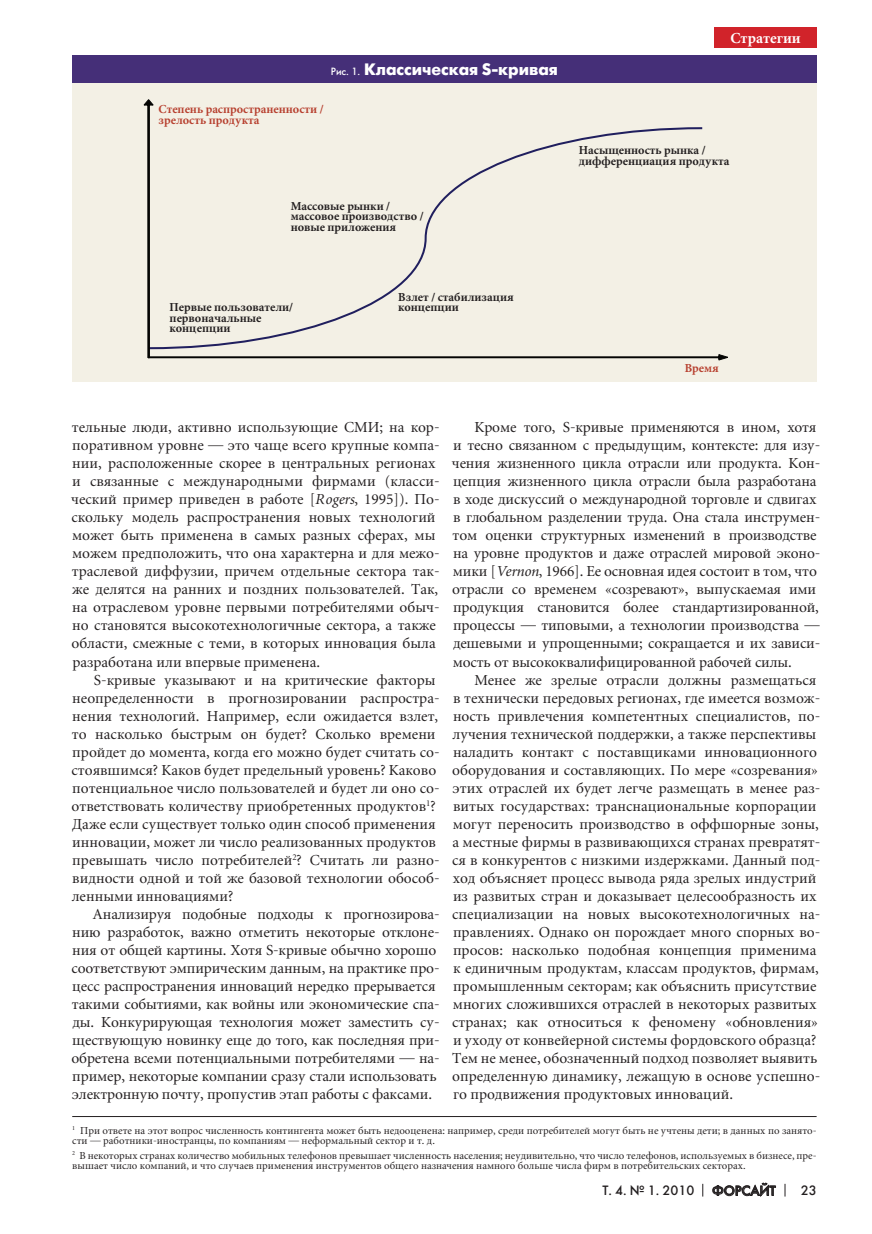
<style>
.page{position:relative;width:872px;height:1234px;background:#fff}
.page>*{position:absolute;margin:0;border:0;box-sizing:border-box;transform-origin:0 0}
.t1{font:700 16.5px "Futura Futuris C";color:#fff}
.t2{font:15px/18px "Miniature";color:#231f20}
.t3{font:700 15px "Miniature";color:#fff}
.t4{font:13.5px "Futura Futuris C";color:#231f20}
.t5{font:700 12px/10.5px "Miniature";color:#231f20}
.t6{font:700 12px/10.5px "Miniature";color:#b7402f}
.t7{font:10.5px/10.5px "Miniature";color:#231f20}
.s1{font-weight:400;font-size:10.5px}
.s2{font-style:italic}
</style>
<div class="page">
<svg style="left:702px;top:1183px;width:1px;height:13px"></svg>
<svg style="left:784px;top:1183px;width:1px;height:13px"></svg>
<svg style="left:712px;top:1182px;width:64px;height:15px"></svg>
<div style="left:714px;top:27px;width:102px;height:21px;background:#d1232a"></div>
<div style="left:72px;top:77px;width:744px;height:305px;background:#f3f0e5"></div>
<svg style="left:144px;top:99px;width:584px;height:261px"></svg>
<div style="left:72px;top:55px;width:744px;height:28px;background:#452f78"></div>
<hr style="left:72px;top:1115px;width:744px;height:1px;background:#231f20">
<p class="t1" style="left:331px;top:60px;width:229px"><span class="s1">Рис. 1.</span> Классическая S-кривая</p>
<p class="t6" style="left:159px;top:104px;width:166px">Степень распространенности / зрелость продукта</p>
<p class="t5" style="left:291px;top:201px;width:134px">Массовые рынки / массовое производство / новые приложения</p>
<p class="t3" style="left:730px;top:30px;width:72px">Стратегии</p>
<p class="t5" style="left:579px;top:146px;width:152px">Насыщенность рынка / дифференциация продукта</p>
<p class="t5" style="left:170px;top:302px;width:125px">Первые пользователи/ первоначальные концепции</p>
<p class="t5" style="left:398px;top:292px;width:117px">Взлет / стабилизация концепции</p>
<p class="t6" style="left:684px;top:363px;width:36px">Время</p>
<p class="t2" style="left:71px;top:419px;width:370px">тельные люди, активно использующие СМИ; на кор&shy;поративном уровне — это чаще всего крупные компа&shy;нии, расположенные скорее в центральных регионах и связанные с международными фирмами (класси&shy;ческий пример приведен в работе [<span class="s2">Rogers</span>, 1995]). По&shy;скольку модель распространения новых технологий может быть применена в самых разных сферах, мы можем предположить, что она характерна и для межо&shy;траслевой диффузии, причем отдельные сектора так&shy;же делятся на ранних и поздних пользователей. Так, на отраслевом уровне первыми потребителями обыч&shy;но становятся высокотехнологичные сектора, а также области, смежные с теми, в которых инновация была разработана или впервые применена.</p>
<p class="t2" style="left:71px;top:671px;width:370px;text-indent:22px">S-кривые указывают и на критические факторы неопределенности в прогнозировании распростра&shy;нения технологий. Например, если ожидается взлет, то насколько быстрым он будет? Сколько времени пройдет до момента, когда его можно будет считать со&shy;стоявшимся? Каков будет предельный уровень? Каково потенциальное число пользователей и будет ли оно со&shy;ответствовать количеству приобретенных продуктов<sup>1</sup>?<br>Даже если существует только один способ применения инновации, может ли число реализованных продуктов превышать число потребителей<sup>2</sup>? Считать ли разно&shy;видности одной и той же базовой технологии обособ&shy;ленными инновациями?</p>
<p class="t2" style="left:71px;top:905px;width:370px;text-indent:21px">Анализируя подобные подходы к прогнозирова&shy;нию разработок, важно отметить некоторые отклоне&shy;ния от общей картины. Хотя S-кривые обычно хорошо соответствуют эмпирическим данным, на практике про&shy;цесс распространения инноваций нередко прерывается такими событиями, как войны или экономические спа&shy;ды. Конкурирующая технология может заместить су&shy;ществующую новинку еще до того, как последняя при&shy;обретена всеми потенциальными потребителями — на&shy;пример, некоторые компании сразу стали использовать электронную почту, пропустив этап работы с факсами.</p>
<p class="t2" style="left:452px;top:419px;width:370px;text-indent:22px">Кроме того, S-кривые применяются в ином, хотя и тесно связанном с предыдущим, контексте: для изу&shy;чения жизненного цикла отрасли или продукта. Кон&shy;цепция жизненного цикла отрасли была разработана в ходе дискуссий о международной торговле и сдвигах в глобальном разделении труда. Она стала инструмен&shy;том оценки структурных изменений в производстве на уровне продуктов и даже отраслей мировой эконо&shy;мики [<span class="s2">Vernon</span>, 1966]. Ее основная идея состоит в том, что отрасли со временем «созревают», выпускаемая ими продукция становится более стандартизированной, процессы — типовыми, а технологии производства — дешевыми и упрощенными; сокращается и их зависи&shy;мость от высококвалифицированной рабочей силы.</p>
<p class="t2" style="left:452px;top:671px;width:370px;text-indent:22px">Менее же зрелые отрасли должны размещаться в технически передовых регионах, где имеется возмож&shy;ность привлечения компетентных специалистов, по&shy;лучения технической поддержки, а также перспективы наладить контакт с поставщиками инновационного оборудования и составляющих. По мере «созревания» этих отраслей их будет легче размещать в менее раз&shy;витых государствах: транснациональные корпорации могут переносить производство в оффшорные зоны, а местные фирмы в развивающихся странах превратят&shy;ся в конкурентов с низкими издержками. Данный под&shy;ход объясняет процесс вывода ряда зрелых индустрий из развитых стран и доказывает целесообразность их специализации на новых высокотехнологичных на&shy;правлениях. Однако он порождает много спорных во&shy;просов: насколько подобная концепция применима к единичным продуктам, классам продуктов, фирмам, промышленным секторам; как объяснить присутствие многих сложившихся отраслей в некоторых развитых странах; как относиться к феномену «обновления» и уходу от конвейерной системы фордовского образца?<br>Тем не менее, обозначенный подход позволяет выявить определенную динамику, лежащую в основе успешно&shy;го продвижения продуктовых инноваций.</p>
<p class="t7" style="left:72px;top:1125px;width:746px"><sup>1</sup> При ответе на этот вопрос численность контингента может быть недооценена: например, среди потребителей могут быть не учтены дети; в данных по занято&shy;сти — работники-иностранцы, по компаниям — неформальный сектор и т. д.</p>
<p class="t7" style="left:72px;top:1150px;width:746px"><sup>2</sup> В некоторых странах количество мобильных телефонов превышает численность населения; неудивительно, что число телефонов, используемых в бизнесе, пре&shy;вышает число компаний, и что случаев применения инструментов общего назначения намного больше числа фирм в потребительских секторах.</p>
<p class="t4" style="left:602px;top:1182px;width:93px">Т. 4. № 1. 2010</p>
<p class="t4" style="left:712px;top:1182px;width:65px">Форсайт</p>
<p class="t4" style="left:801px;top:1182px;width:17px">23</p>
</div>
